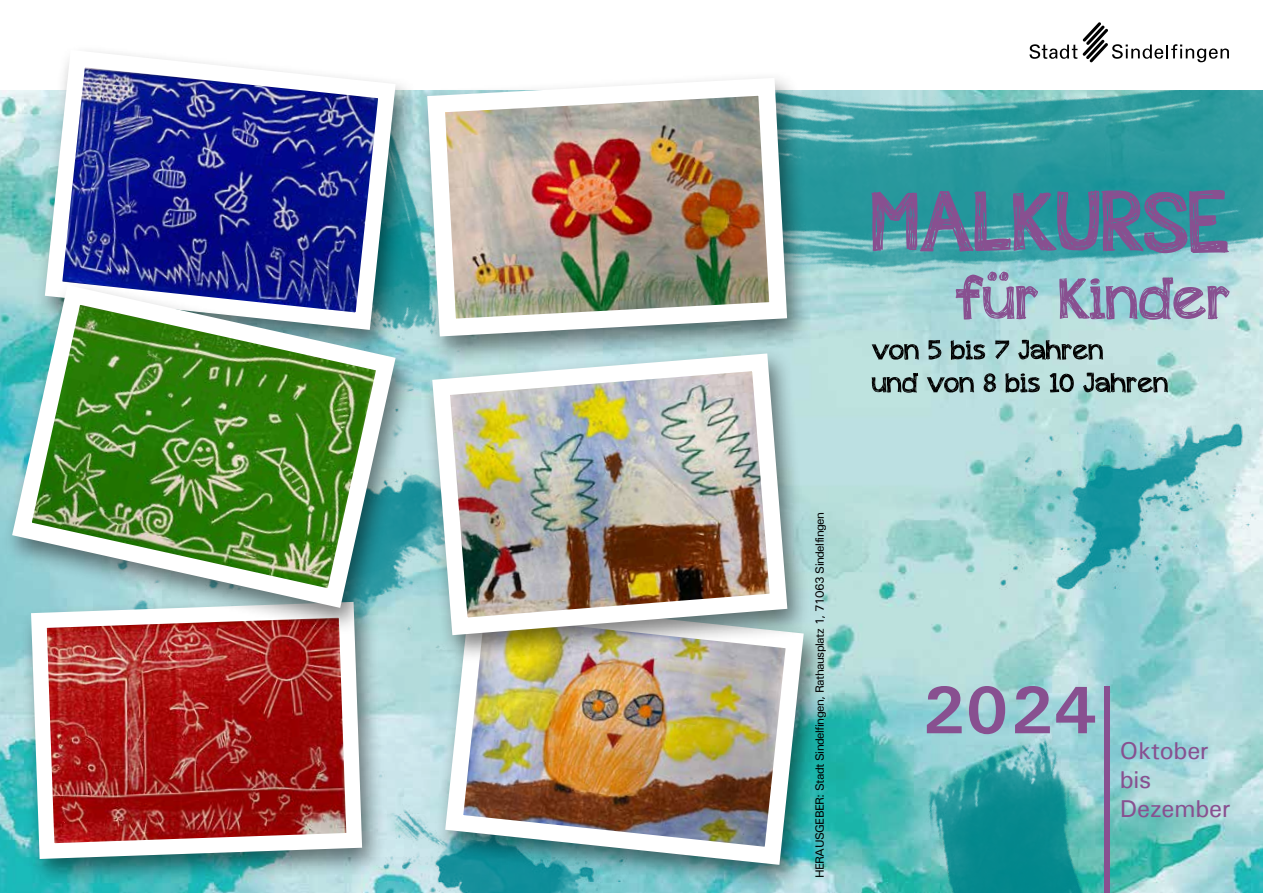
<style>
.page{position:relative;width:1263px;height:893px;background:#fff}
.page>*{position:absolute;margin:0;border:0;box-sizing:border-box;transform-origin:0 0}
.t1{font:700 67.5px "Univers";color:#885090}
.t2{font:24.45px/29.2px "Univers";letter-spacing:-.01em;color:#885090}
.t3{font:12px "Univers";letter-spacing:-.05em;color:#000}
</style>
<div class="page">
<img style="left:922px;top:90px;width:341px;height:526px">
<img style="left:922px;top:616px;width:341px;height:277px">
<img style="left:0;top:90px;width:922px;height:803px">
<img style="left:956px;top:393px;width:307px;height:221px">
<img style="left:359px;top:692px;width:75px;height:201px">
<svg style="left:1029px;top:44px;width:48px;height:15px"></svg>
<svg style="left:1083px;top:22px;width:146px;height:40px"></svg>
<svg style="left:956px;top:272px;width:273px;height:48px;background:#9ca9c1"></svg>
<svg style="left:871px;top:190px;width:358px;height:63px;background:#567a9a"></svg>
<svg style="left:872px;top:340px;width:231px;height:20px;background:#7b9494"></svg>
<svg style="left:871px;top:373px;width:297px;height:20px;background:#7c9493"></svg>
<div style="left:1105px;top:687px;width:5px;height:206px;background:#885090"></div>
<div style="left:19px;top:595px;width:368px;height:293px;background:#000;opacity:.5"></div>
<img style="left:23px;top:636px;width:347px;height:231px">
<div style="left:434px;top:592px;width:394px;height:301px;background:#000;opacity:.5"></div>
<img style="left:436px;top:589px;width:377px;height:285px">
<div style="left:34px;top:43px;width:386px;height:316px;background:#000;opacity:.5"></div>
<img style="left:36px;top:43px;width:368px;height:232px">
<div style="left:421px;top:346px;width:390px;height:318px;background:#000;opacity:.5"></div>
<img style="left:423px;top:367px;width:373px;height:277px">
<div style="left:2px;top:279px;width:417px;height:357px;background:#000;opacity:.5"></div>
<img style="left:2px;top:275px;width:403px;height:343px">
<div style="left:415px;top:70px;width:398px;height:297px;background:#000;opacity:.5"></div>
<img style="left:418px;top:69px;width:378px;height:276px">
<p class="t3" style="left:812px;top:878px;width:368px;rotate:-90deg">HERAUSGEBER: Stadt Sindelfingen, Rathausplatz 1, 71063 Sindelfingen</p>
<h1 class="t1" style="left:922px;top:669px;width:176px">2024</h1>
<h2 class="t2" style="left:1120px;top:735px;width:112px">Oktober bis<br>Dezember</h2>
</div>
